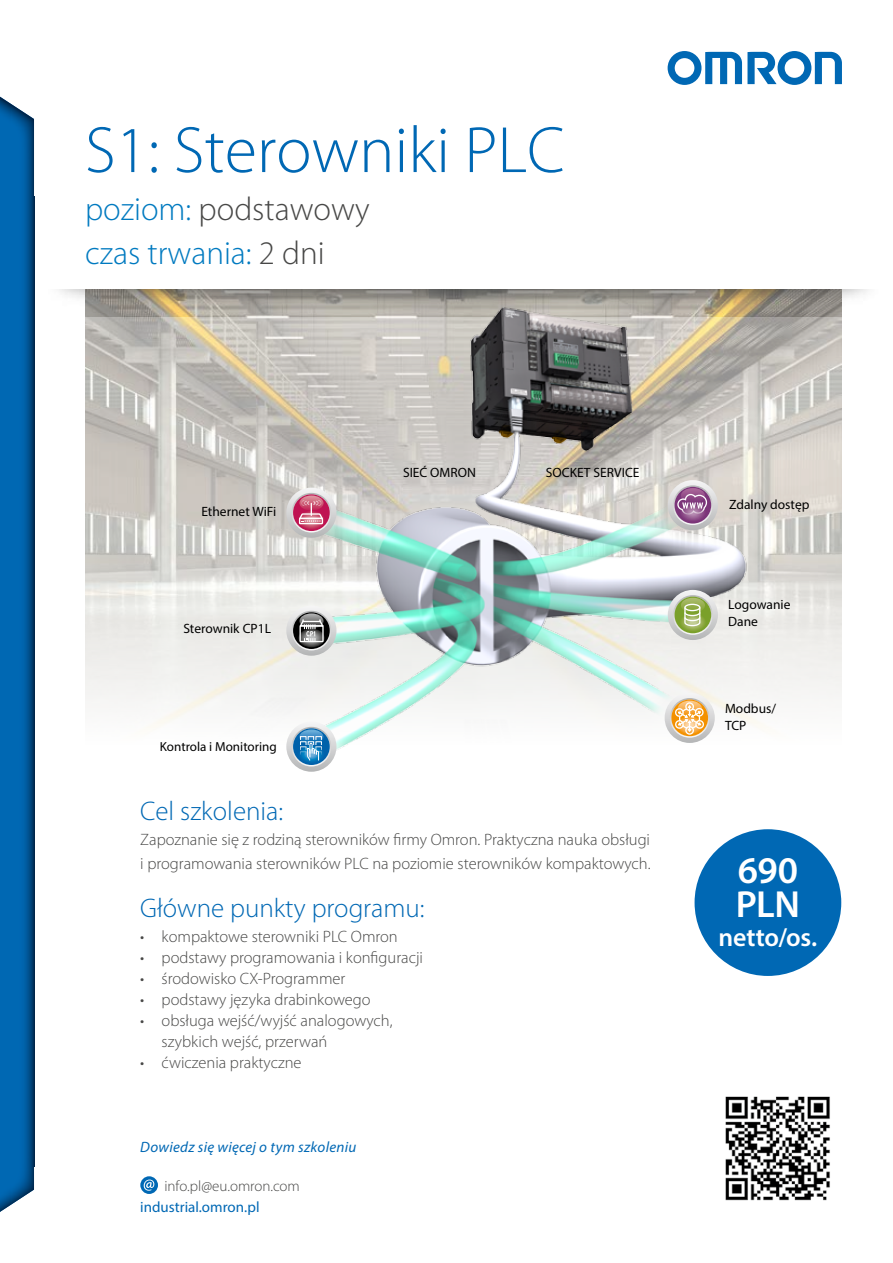
<style>
.page{position:relative;width:893px;height:1263px;background:#fff}
.page>*{position:absolute;margin:0;border:0;box-sizing:border-box;transform-origin:0 0}
.t1{font:300 66px "Myriad Pro";color:#0068b4}
.t2{font:600 37.8px/34.5px "Myriad Pro";letter-spacing:-.02em;color:#fff}
.t3{font:300 33px/43.2px "Myriad Pro";color:#007ac0}
.t4{font:300 27px "Myriad Pro";color:#0068b4}
.t5{font:600 25.8px "Myriad Pro";letter-spacing:-.005em;color:#fff}
.t6{font:300 16.5px/24px "Myriad Pro";color:#484847}
.t7{font:italic 15px "Myriad Pro";letter-spacing:.015em;color:#0068b4}
.t8{font:300 15px "Myriad Pro";letter-spacing:-.005em;color:#484847}
.t9{font:15px "Myriad Pro";color:#0068b4}
.t10{font:13.5px/16.5px "Myriad Pro";color:#000}
.t11{font:13.2px "Myriad Pro";color:#000}
.s1{color:#484847}
</style>
<div class="page">
<img style="left:85px;top:316px;width:756px;height:412px">
<img style="left:0;top:97px;width:34px;height:1115px">
<img style="left:59px;top:289px;width:809px;height:27px">
<svg style="left:668px;top:51px;width:174px;height:34px"></svg>
<svg style="left:140px;top:1176px;width:18px;height:18px"></svg>
<svg style="left:144px;top:1179px;width:10px;height:12px"></svg>
<img style="left:725px;top:1096px;width:105px;height:105px">
<img style="left:196px;top:289px;width:611px;height:479px">
<svg style="left:286px;top:488px;width:50px;height:50px;background:#d09fae"></svg>
<svg style="left:286px;top:605px;width:50px;height:51px;background:#acadac"></svg>
<svg style="left:286px;top:721px;width:50px;height:51px"></svg>
<svg style="left:292px;top:727px;width:39px;height:39px"></svg>
<svg style="left:293px;top:728px;width:37px;height:37px"></svg>
<div style="left:298px;top:744px;width:27px;height:20px;background:#0061aa;border-radius:50%"></div>
<div style="left:299px;top:745px;width:25px;height:18px;background:#0067b0;border-radius:50%"></div>
<div style="left:299px;top:745px;width:24px;height:18px;background:#006ab0;border-radius:50%"></div>
<div style="left:300px;top:746px;width:22px;height:16px;background:#006fb4;border-radius:50%"></div>
<svg style="left:299px;top:729px;width:24px;height:32px"></svg>
<svg style="left:668px;top:480px;width:50px;height:50px;background:#bda5ba"></svg>
<svg style="left:668px;top:590px;width:50px;height:50px;background:#b7c29d"></svg>
<svg style="left:665px;top:693px;width:50px;height:50px"></svg>
<div style="left:695px;top:829px;width:146px;height:147px;background:#0068b4;border-radius:50%"></div>
<h1 class="t1" style="left:85px;top:114px;width:481px">S1: Sterowniki PLC</h1>
<h3 class="t3" style="left:85px;top:188px;width:286px">poziom: <span class="s1">podstawowy </span>czas trwania: <span class="s1">2 dni</span></h3>
<p class="t10" style="left:201px;top:503px;width:76px">Ethernet WiFi</p>
<p class="t10" style="left:183px;top:620px;width:89px">Sterownik CP1L</p>
<p class="t11" style="left:160px;top:739px;width:119px">Kontrola i Monitoring</p>
<p class="t10" style="left:403px;top:464px;width:74px">SIEĆ OMRON</p>
<p class="t10" style="left:546px;top:464px;width:95px">SOCKET SERVICE</p>
<h3 class="t4" style="left:140px;top:796px;width:144px">Cel szkolenia:</h3>
<p class="t6" style="left:140px;top:828px;width:512px">Zapoznanie się z rodziną sterowników firmy Omron. Praktyczna nauka obsługi i programowania sterowników PLC na poziomie sterowników kompaktowych.</p>
<h3 class="t4" style="left:140px;top:893px;width:286px">Główne punkty programu:</h3>
<p class="t6" style="left:140px;top:925px;width:259px">• kompaktowe sterowniki PLC Omron</p>
<p class="t6" style="left:140px;top:946px;width:284px">• podstawy programowania i konfiguracji</p>
<p class="t6" style="left:140px;top:967px;width:207px">• środowisko CX-Programmer</p>
<p class="t6" style="left:140px;top:988px;width:232px">• podstawy języka drabinkowego</p>
<p class="t6" style="left:162px;top:1010px;width:233px;line-height:21px;text-indent:-21px">• obsługa wejść/wyjść analogowych, szybkich wejść, przerwań</p>
<p class="t6" style="left:140px;top:1051px;width:163px">• ćwiczenia praktyczne</p>
<p class="t7" style="left:140px;top:1138px;width:218px">Dowiedz się więcej o tym szkoleniu</p>
<p class="t8" style="left:165px;top:1178px;width:137px">info.pl@eu.omron.com</p>
<p class="t9" style="left:140px;top:1198px;width:121px">industrial.omron.pl</p>
<p class="t10" style="left:729px;top:496px;width:82px">Zdalny dostęp</p>
<p class="t10" style="left:728px;top:596px;width:64px">Logowanie<br>Dane</p>
<p class="t10" style="left:725px;top:700px;width:53px">Modbus/<br>TCP</p>
<h2 class="t2" style="left:736px;top:852px;width:66px">690<br>PLN</h2>
<h3 class="t5" style="left:719px;top:920px;width:100px">netto/os.</h3>
</div>
